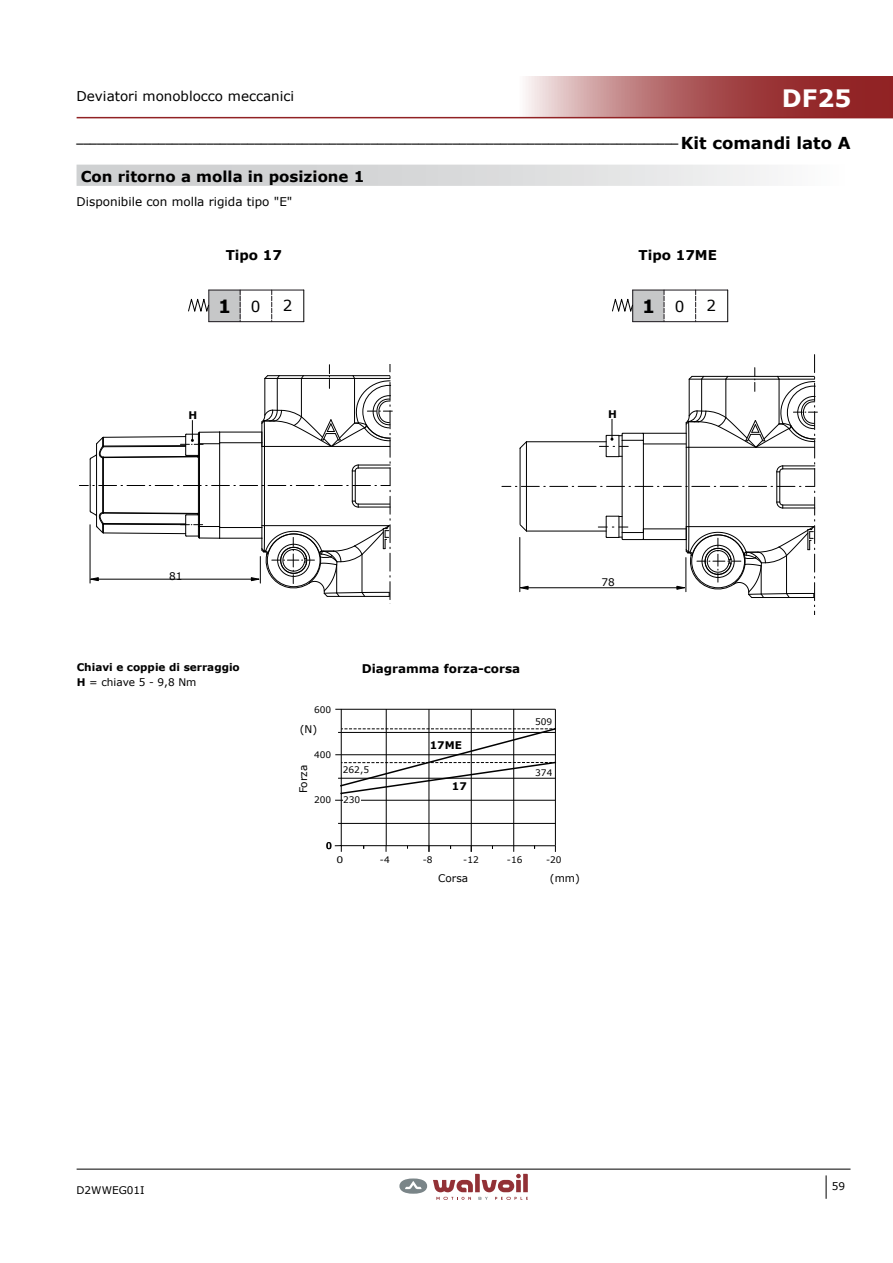
<style>
.page{position:relative;width:893px;height:1263px;background:#fff}
.page>*{position:absolute;margin:0;border:0;box-sizing:border-box;transform-origin:0 0}
.t1{font:700 24px "Verdana";color:#fff}
.t2{font:700 18.3px "Verdana";color:#000}
.t3{font:15.15px "Verdana";color:#000}
.t4{font:700 15px "Verdana";color:#000}
.t5{font:13.5px "Verdana";color:#000}
.t6{font:700 13.5px "Verdana";color:#000}
.t7{font:700 12.15px "Verdana";color:#000}
.t8{font:12px "Verdana";color:#000}
.t9{font:700 12px "Verdana";color:#000}
.t10{font:10.5px "Verdana";color:#000}
.t11{font:700 10.5px "Verdana";color:#000}
.t12{font:700 9.6px "Verdana";color:#000}
.t13{font:9px "Verdana";color:#000}
.t14{font:9px "Verdana";color:#000;scale:1.2 1}
.s1{font-size:16.5px}
.s2{font-weight:400;font-size:15.15px}
.s3{font-weight:700}
</style>
<div class="page">
<svg style="left:517px;top:77px;width:376px;height:40px;background:#b26567"></svg>
<hr style="left:77px;top:1169px;width:773px;height:1px;background:#000">
<svg style="left:826px;top:1175px;width:1px;height:24px"></svg>
<hr style="left:77px;top:117px;width:816px;height:1px;background:#912224">
<div style="left:399px;top:1178px;width:28px;height:16px;background:#7a8588;border-radius:50%"></div>
<svg style="left:405px;top:1181px;width:17px;height:8px"></svg>
<svg style="left:433px;top:1174px;width:95px;height:26px"></svg>
<div style="left:77px;top:165px;width:773px;height:21px;background:linear-gradient(to right,#c6c8c9,#f5f5f5)"></div>
<svg style="left:79px;top:365px;width:313px;height:235px"></svg>
<div style="left:209px;top:290px;width:31px;height:32px;background:#c6c7c8"></div>
<hr style="left:209px;top:290px;width:1px;height:32px;background:#1b171c">
<hr style="left:209px;top:290px;width:95px;height:1px;background:#1b171c">
<hr style="left:209px;top:321px;width:95px;height:1px;background:#1b171c">
<svg style="left:271px;top:290px;width:1px;height:31px"></svg>
<svg style="left:240px;top:290px;width:1px;height:32px"></svg>
<svg style="left:188px;top:299px;width:21px;height:12px"></svg>
<hr style="left:304px;top:290px;width:1px;height:32px;background:#000">
<div style="left:633px;top:290px;width:31px;height:32px;background:#c6c7c8"></div>
<hr style="left:632px;top:290px;width:1px;height:32px;background:#1b171c">
<hr style="left:633px;top:290px;width:95px;height:1px;background:#1b171c">
<hr style="left:633px;top:321px;width:95px;height:1px;background:#1b171c">
<svg style="left:695px;top:290px;width:1px;height:31px"></svg>
<svg style="left:664px;top:290px;width:1px;height:32px"></svg>
<svg style="left:612px;top:299px;width:21px;height:12px"></svg>
<hr style="left:727px;top:290px;width:1px;height:32px;background:#000">
<svg style="left:502px;top:354px;width:315px;height:260px"></svg>
<svg style="left:334px;top:708px;width:223px;height:144px"></svg>
<h3 class="t5" style="left:77px;top:87px;width:219px">Deviatori monoblocco meccanici</h3>
<h1 class="t1" style="left:782px;top:81px;width:71px">DF25</h1>
<p class="t12" style="left:77px;top:133px;width:775px">________________________________________________________________________________________ <span class="s1">Kit comandi lato A</span></p>
<h3 class="t4" style="left:81px;top:166px;width:285px">Con ritorno a molla in posizione 1</h3>
<p class="t8" style="left:77px;top:193px;width:217px">Disponibile con molla rigida tipo "E"</p>
<p class="t7" style="left:231px;top:244px;width:52px">Tipo 17</p>
<h2 class="t2" style="left:218px;top:293px;width:44px">1 <span class="s2">0</span></h2>
<h3 class="t3" style="left:283px;top:295px;width:11px">2</h3>
<h2 class="t2" style="left:612px;top:293px;width:44px">1 <span class="s2">0</span></h2>
<h3 class="t3" style="left:677px;top:296px;width:11px">2</h3>
<p class="t7" style="left:655px;top:244px;width:52px">Tipo 17</p>
<h2 class="t2" style="left:642px;top:293px;width:44px">1 <span class="s2">0</span></h2>
<h3 class="t3" style="left:707px;top:295px;width:11px">2</h3>
<h3 class="t6" style="left:226px;top:245px;width:58px">Tipo 17</h3>
<h3 class="t6" style="left:639px;top:245px;width:80px">Tipo 17ME</h3>
<p class="t11" style="left:189px;top:408px;width:10px">H</p>
<p class="t11" style="left:608px;top:407px;width:10px">H</p>
<p class="t10" style="left:169px;top:568px;width:15px">81</p>
<p class="t10" style="left:601px;top:575px;width:15px">78</p>
<p class="t7" style="left:194px;top:655px;width:11px">V</p>
<p class="t11" style="left:77px;top:660px;width:165px">Chiavi e coppie di serraggio</p>
<p class="t10" style="left:77px;top:675px;width:121px"><span class="s3">H</span> = chiave 5 - 9,8 Nm</p>
<p class="t9" style="left:362px;top:660px;width:160px">Diagramma forza-corsa</p>
<p class="t7" style="left:370px;top:666px;width:11px">V</p>
<p class="t13" style="left:314px;top:703px;width:19px">600</p>
<p class="t10" style="left:300px;top:722px;width:19px">(N)</p>
<p class="t13" style="left:535px;top:716px;width:19px">509</p>
<p class="t13" style="left:314px;top:748px;width:19px">400</p>
<p class="t10" style="left:296px;top:793px;width:30px;rotate:-90deg">Forza</p>
<p class="t13" style="left:314px;top:793px;width:19px">200</p>
<p class="t11" style="left:430px;top:737px;width:34px">17ME</p>
<p class="t11" style="left:452px;top:779px;width:16px">17</p>
<p class="t13" style="left:343px;top:763px;width:28px">262,5</p>
<p class="t13" style="left:535px;top:766px;width:19px">374</p>
<p class="t13" style="left:343px;top:793px;width:19px">230</p>
<p class="t13" style="left:326px;top:840px;width:7px">0</p>
<p class="t14" style="left:337px;top:854px;width:7px">0</p>
<p class="t13" style="left:380px;top:854px;width:11px">-4</p>
<p class="t13" style="left:423px;top:854px;width:11px">-8</p>
<p class="t13" style="left:463px;top:854px;width:17px">-12</p>
<p class="t13" style="left:507px;top:854px;width:17px">-16</p>
<p class="t13" style="left:546px;top:854px;width:17px">-20</p>
<p class="t10" style="left:438px;top:870px;width:31px">Corsa</p>
<p class="t10" style="left:550px;top:870px;width:31px">(mm)</p>
<p class="t10" style="left:77px;top:1183px;width:70px">D2WWEG01I</p>
<p class="t10" style="left:832px;top:1179px;width:15px">59</p>
</div>
